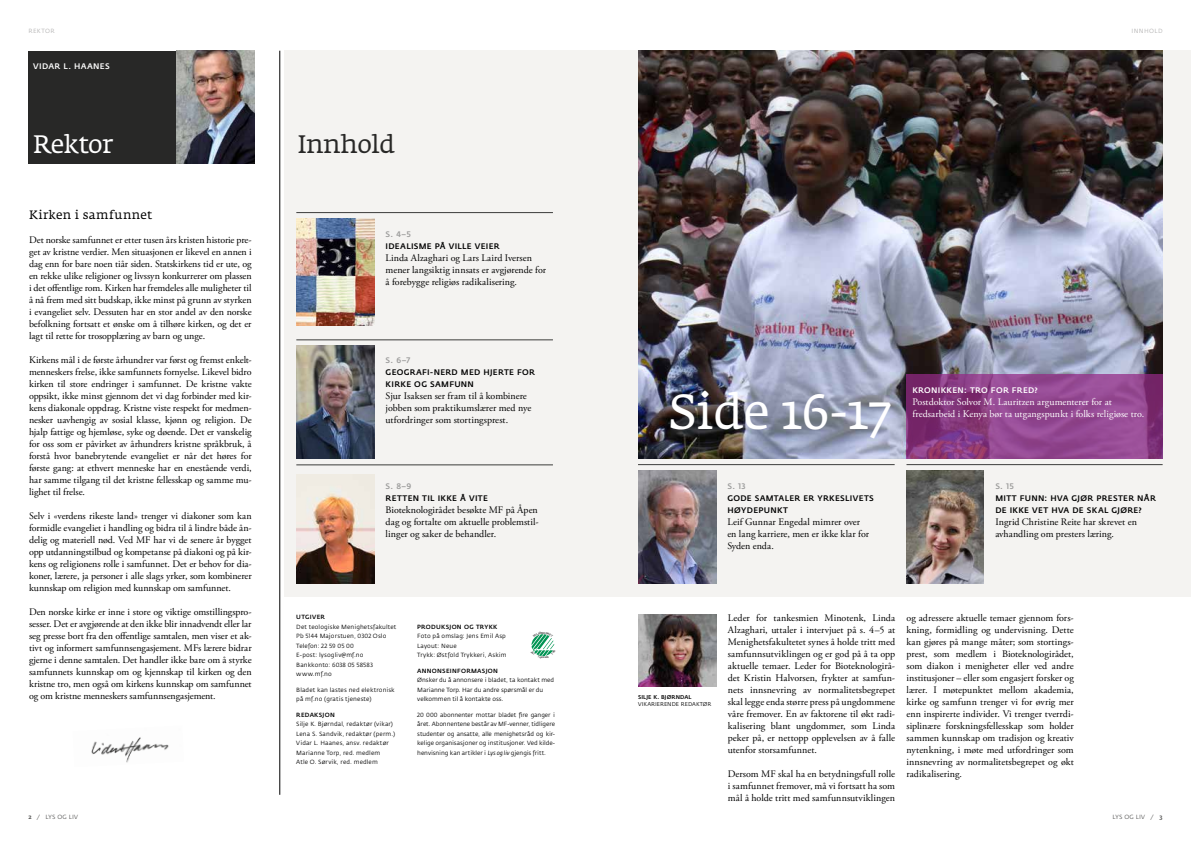
<style>
.page{position:relative;width:1191px;height:842px;background:#fff}
.page>*{position:absolute;margin:0;border:0;box-sizing:border-box;transform-origin:0 0}
.t1{font:48.7px "Fedra Serif A";letter-spacing:-.01em;color:#fff}
.t2{font:25px "Fedra Serif A";letter-spacing:-.025em;color:#282827}
.t3{font:25px "Fedra Serif A";letter-spacing:-.025em;color:#fff}
.t4{font:12px "Fedra Serif A";letter-spacing:.025em;color:#000}
.t5{font:10px/12px "Adobe Garamond Pro";color:#000;text-align:justify}
.t6{font:10px/12px "Adobe Garamond Pro";color:#fff}
.t7{font:500 8px/12px "Fedra Sans";letter-spacing:.04em;color:#000}
.t8{font:500 8px "Fedra Sans";letter-spacing:.04em;color:#fff}
.t9{font:500 8px "Fedra Sans";color:#9d9d9c}
.t10{font:6px/9.5px "Fedra Sans";letter-spacing:.015em;color:#000}
.t11{font:6px/9.5px "Fedra Sans";letter-spacing:-.005em;color:#000}
.t12{font:500 6px "Fedra Sans";letter-spacing:.05em;color:#000}
.t13{font:6px "Fedra Sans";letter-spacing:.02em;color:#575756}
.t14{font:6px "Fedra Sans";letter-spacing:.075em;color:#b3b2b2}
.t15{font:5.5px "Fedra Sans";letter-spacing:.015em;color:#000}
.t16{font:500 5.5px "Fedra Sans";letter-spacing:.02em;color:#000}
.s1{font-style:italic}
.s2{font-family:"Fedra Serif A";font-weight:500;font-size:6.2px}
</style>
<div class="page">
<div style="left:285px;top:51px;width:906px;height:546px;background:#f4f3f1"></div>
<img style="left:638px;top:51px;width:524px;height:408px">
<svg style="left:906px;top:375px;width:256px;height:84px;background:#8c4087"></svg>
<img style="left:296px;top:219px;width:78px;height:106px">
<img style="left:176px;top:51px;width:78px;height:113px">
<img style="left:296px;top:346px;width:78px;height:113px">
<img style="left:296px;top:475px;width:78px;height:109px">
<img style="left:638px;top:471px;width:78px;height:113px">
<img style="left:906px;top:471px;width:78px;height:113px">
<img style="left:638px;top:615px;width:78px;height:72px">
<hr style="left:280px;top:51px;width:1px;height:744px;background:#000">
<hr style="left:296px;top:212px;width:257px;height:1px;background:#3c3c3b">
<hr style="left:296px;top:340px;width:257px;height:1px;background:#3c3c3b">
<hr style="left:296px;top:465px;width:257px;height:1px;background:#3c3c3b">
<hr style="left:638px;top:464px;width:256px;height:1px;background:#3c3c3b">
<hr style="left:906px;top:464px;width:256px;height:1px;background:#3c3c3b">
<div style="left:28px;top:51px;width:148px;height:113px;background:#282827"></div>
<img style="left:91px;top:737px;width:78px;height:26px">
<svg style="left:531px;top:634px;width:24px;height:23px"></svg>
<p class="t14" style="left:28px;top:27px;width:28px">REKTOR</p>
<p class="t14" style="left:1131px;top:27px;width:33px">INNHOLD</p>
<p class="t8" style="left:33px;top:61px;width:78px">VIDAR L. HAANES</p>
<h2 class="t3" style="left:33px;top:129px;width:81px">Rektor</h2>
<h2 class="t2" style="left:298px;top:129px;width:99px">Innhold</h2>
<p class="t4" style="left:29px;top:208px;width:125px">Kirken i samfunnet</p>
<p class="t5" style="left:29px;top:234px;width:224px">Det norske samfunnet er etter tusen års kristen historie pre&shy;get av kristne verdier. Men situasjonen er likevel en annen i dag enn for bare noen tiår siden. Statskirkens tid er ute, og en rekke ulike religioner og livssyn konkurrerer om plassen i det offentlige rom. Kirken har fremdeles alle muligheter til å nå frem med sitt budskap, ikke minst på grunn av styrken i evangeliet selv. Dessuten har en stor andel av den norske befolkning fortsatt et ønske om å tilhøre kirken, og det er lagt til rette for trosopplæring av barn og unge.</p>
<p class="t5" style="left:29px;top:354px;width:224px">Kirkens mål i de første århundrer var først og fremst enkelt&shy;menneskers frelse, ikke samfunnets fornyelse. Likevel bidro kirken til store endringer i samfunnet. De kristne vakte oppsikt, ikke minst gjennom det vi dag forbinder med kir&shy;kens diakonale oppdrag. Kristne viste respekt for medmen&shy;nesker uavhengig av sosial klasse, kjønn og religion. De hjalp fattige og hjemløse, syke og døende. Det er vanskelig for oss som er påvirket av århundrers kristne språkbruk, å forstå hvor banebrytende evangeliet er når det høres for første gang: at ethvert menneske har en enestående verdi, har samme tilgang til det kristne fellesskap og samme mu&shy;lighet til frelse.</p>
<p class="t5" style="left:29px;top:510px;width:224px">Selv i «verdens rikeste land» trenger vi diakoner som kan formidle evangeliet i handling og bidra til å lindre både ån&shy;delig og materiell nød. Ved MF har vi de senere år bygget opp utdanningstilbud og kompetanse på diakoni og på kir&shy;kens og religionens rolle i samfunnet. Det er behov for dia&shy;koner, lærere, ja personer i alle slags yrker, som kombinerer kunnskap om religion med kunnskap om samfunnet.</p>
<p class="t5" style="left:29px;top:606px;width:224px">Den norske kirke er inne i store og viktige omstillingspro&shy;sesser. Det er avgjørende at den ikke blir innadvendt eller lar seg presse bort fra den offentlige samtalen, men viser et ak&shy;tivt og informert samfunnsengasjement. MFs lærere bidrar gjerne i denne samtalen. Det handler ikke bare om å styrke samfunnets kunnskap om og kjennskap til kirken og den kristne tro, men også om kirkens kunnskap om samfunnet og om kristne menneskers samfunnsengasjement.</p>
<p class="t5" style="left:728px;top:612px;width:169px">Leder for tankesmien Minotenk, Linda Alzaghari, uttaler i intervjuet på s. 4–5 at Menighetsfakultetet synes å holde tritt med samfunnsutviklingen og er god på å ta opp aktuelle temaer. Leder for Bioteknologirå&shy;det Kristin Halvorsen, frykter at samfun&shy;nets innsnevring av normalitetsbegrepet skal legge enda større press på ungdommene våre fremover. En av faktorene til økt radi&shy;kalisering blant ungdommer, som Linda peker på, er nettopp opplevelsen av å falle utenfor storsamfunnet.</p>
<p class="t5" style="left:728px;top:768px;width:169px">Dersom MF skal ha en betydningsfull rolle i samfunnet fremover, må vi fortsatt ha som mål å holde tritt med samfunnsutviklingen</p>
<p class="t9" style="left:386px;top:229px;width:27px">S. 4–5</p>
<p class="t7" style="left:386px;top:240px;width:115px">IDEALISME PÅ VILLE VEIER</p>
<p class="t5" style="left:386px;top:252px;width:162px;text-align:left">Linda Alzaghari og Lars Laird Iversen mener langsiktig innsats er avgjørende for å forebygge religiøs radikalisering.</p>
<p class="t9" style="left:386px;top:355px;width:26px">S. 6–7</p>
<p class="t7" style="left:386px;top:366px;width:151px">GEOGRAFI-NERD MED HJERTE FOR<br>KIRKE OG SAMFUNN</p>
<p class="t5" style="left:386px;top:390px;width:147px;text-align:left">Sjur Isaksen ser fram til å kombinere jobben som praktikumslærer med nye utfordringer som stortingsprest.</p>
<h1 class="t1" style="left:669px;top:383px;width:224px">Side 16-17</h1>
<p class="t9" style="left:727px;top:481px;width:20px">S. 13</p>
<p class="t7" style="left:727px;top:492px;width:148px">GODE SAMTALER ER YRKESLIVETS<br>HØYDEPUNKT</p>
<p class="t5" style="left:727px;top:516px;width:143px;text-align:left">Leif Gunnar Engedal mimrer over en lang karriere, men er ikke klar for<br>Syden enda.</p>
<p class="t9" style="left:386px;top:481px;width:27px">S. 8–9</p>
<p class="t7" style="left:386px;top:492px;width:104px">RETTEN TIL IKKE Å VITE</p>
<p class="t5" style="left:386px;top:504px;width:155px">Bioteknologirådet besøkte MF på Åpen dag og fortalte om aktuelle problemstil&shy;linger og saker de behandler.</p>
<p class="t12" style="left:296px;top:614px;width:30px">UTGIVER</p>
<p class="t10" style="left:296px;top:622px;width:102px">Det teologiske Menighetsfakultet<br>Pb 5144 Majorstuen, 0302 Oslo<br>Telefon: 22 59 05 00<br>E-post: lysogliv@mf.no<br>Bankkonto: 6038 05 58583 www.mf.no</p>
<p class="t10" style="left:296px;top:685px;width:100px">Bladet kan lastes ned elektronisk på mf.no (gratis tjeneste)</p>
<p class="t12" style="left:296px;top:711px;width:40px">REDAKSJON</p>
<p class="t10" style="left:296px;top:719px;width:100px">Silje K. Bjørndal, redaktør (vikar)<br>Lena S. Sandvik, redaktør (perm.)<br>Vidar L. Haanes, ansv. redaktør<br>Marianne Torp, red. medlem<br>Atle O. Sørvik, red. medlem</p>
<p class="t12" style="left:417px;top:623px;width:81px">PRODUKSJON OG TRYKK</p>
<p class="t10" style="left:417px;top:631px;width:91px">Foto på omslag: Jens Emil Asp<br>Layout: Neue<br>Trykk: Østfold Trykkeri, Askim</p>
<p class="t12" style="left:417px;top:667px;width:82px">ANNONSEINFORMASJON</p>
<p class="t11" style="left:417px;top:675px;width:138px">Ønsker du å annonsere i bladet, ta kontakt med<br>Marianne Torp. Har du andre spørsmål er du velkommen til å kontakte oss.</p>
<p class="t10" style="left:417px;top:710px;width:139px;text-align:justify">20 000 abonnenter mottar bladet fire ganger i året. Abonnentene består av MF-venner, tidligere studenter og ansatte, alle menighetsråd og kir&shy;kelige organisasjoner og institusjoner. Ved kilde&shy;henvisning kan artikler i <span class="s1">Lys og liv</span> gjengis fritt.</p>
<p class="t16" style="left:638px;top:694px;width:55px">SILJE K. BJØRNDAL</p>
<p class="t15" style="left:638px;top:701px;width:75px">VIKARIERENDE REDAKTØR</p>
<p class="t8" style="left:912px;top:385px;width:127px">KRONIKKEN: TRO FOR FRED?</p>
<p class="t6" style="left:912px;top:396px;width:233px">Postdoktor Solvor M. Lauritzen argumenterer for at fredsarbeid i Kenya bør ta utgangspunkt i folks religiøse tro.</p>
<p class="t9" style="left:995px;top:481px;width:20px">S. 15</p>
<p class="t7" style="left:995px;top:492px;width:162px">MITT FUNN: HVA GJØR PRESTER NÅR<br>DE IKKE VET HVA DE SKAL GJØRE?</p>
<p class="t5" style="left:995px;top:516px;width:143px">Ingrid Christine Reite har skrevet en avhandling om presters læring.</p>
<p class="t5" style="left:906px;top:612px;width:169px">og adressere aktuelle temaer gjennom fors&shy;kning, formidling og undervisning. Dette kan gjøres på mange måter; som stortings&shy;prest, som medlem i Bioteknologirådet, som diakon i menigheter eller ved andre institusjoner – eller som engasjert forsker og lærer. I møtepunktet mellom akademia, kirke og samfunn trenger vi for øvrig mer enn inspirerte individer. Vi trenger tverrdi&shy;siplinære forskningsfellesskap som holder sammen kunnskap om tradisjon og kreativ nytenkning, i møte med utfordringer som innsnevring av normalitetsbegrepet og økt radikalisering.</p>
<p class="t13" style="left:28px;top:813px;width:51px"><span class="s2">2</span> / LYS OG LIV</p>
<p class="t13" style="left:1112px;top:813px;width:52px">LYS OG LIV / <span class="s2">3</span></p>
</div>
